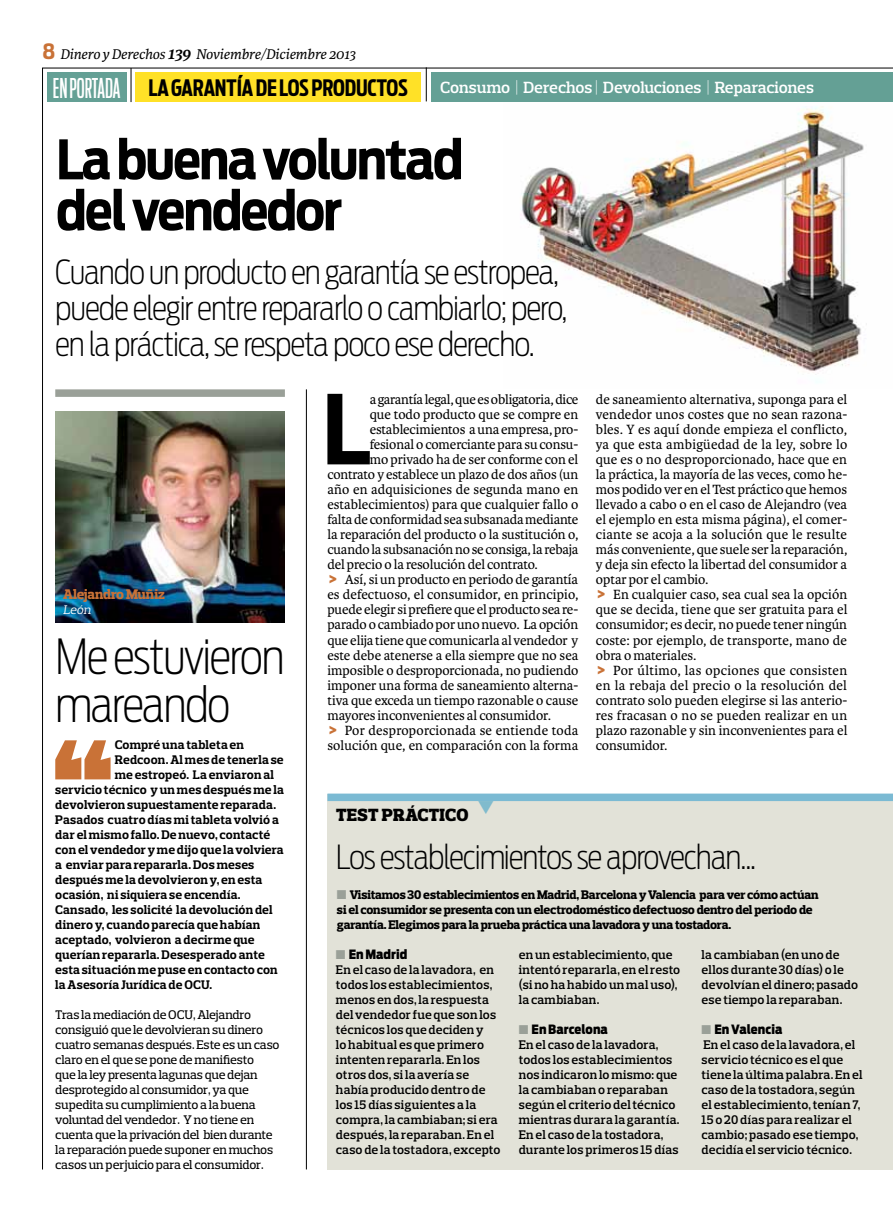
<style>
.page{position:relative;width:893px;height:1212px;background:#fff}
.page>*{position:absolute;margin:0;border:0;box-sizing:border-box;transform-origin:0 0}
.t1{font:700 95.25px "Antenna Cond";color:#000}
.t2{font:700 54px/51px "Antenna Cond";letter-spacing:-.035em;color:#000}
.t3{font:200 48px/48px "Antenna Cond";letter-spacing:-.035em;color:#000}
.t4{font:200 33px/36px "Antenna Cond";letter-spacing:-.035em;color:#000}
.t5{font:27px "Antenna Comp";letter-spacing:-.005em;color:#fff}
.t6{font:700 22.5px "Antenna Extra Cond";letter-spacing:-.005em;color:#000}
.t7{font:900 18px "Prelo Slab";letter-spacing:.02em;color:#000}
.t8{font:600 16.5px "Prelo Slab";letter-spacing:-.005em;color:#fff}
.t9{font:italic 15px "Karmina";letter-spacing:-.005em;color:#000}
.t10{font:14.25px/15px "Karmina";letter-spacing:-.005em;color:#000}
.t11{font:14.25px "Karmina";letter-spacing:.015em;color:#000}
.t12{font:800 14.25px "Prelo Slab";letter-spacing:-.005em;color:#c97237}
.t13{font:600 12.75px/15px "Prelo Slab";letter-spacing:.01em;color:#000}
.t14{font:700 12.75px "Prelo Slab";letter-spacing:.01em;color:#000}
.t15{font:500 12.75px/15px "Prelo Slab";letter-spacing:-.015em;color:#000}
.t16{font:800 12.75px/15px "Prelo Slab";letter-spacing:-.015em;color:#000}
.t17{font:900 12.75px "Antenna Cond";letter-spacing:.005em;color:#000}
.t18{font:italic 12.75px "Prelo Slab";color:#fff}
.s1{font-family:"Antenna Cond";font-weight:700;font-style:normal;font-size:21px;color:#c97237}
.s2{font-weight:700;font-size:18px}
.s3{font-weight:300}
.s4{font-family:"Antenna";font-weight:900;color:#c97237}
.s5{color:#9aa098}
</style>
<div class="page">
<img style="left:520px;top:106px;width:347px;height:276px">
<hr style="left:306px;top:389px;width:1px;height:780px;background:#000">
<div style="left:327px;top:794px;width:566px;height:375px;background:#e2e2d8"></div>
<div style="left:327px;top:793px;width:566px;height:8px;background:#7bbad3"></div>
<svg style="left:55px;top:740px;width:56px;height:39px"></svg>
<img style="left:55px;top:412px;width:230px;height:211px">
<div style="left:55px;top:389px;width:230px;height:8px;background:#9aa098"></div>
<div style="left:135px;top:72px;width:286px;height:30px;background:#ffe127"></div>
<div style="left:432px;top:72px;width:461px;height:30px;background:#64a095"></div>
<div style="left:47px;top:72px;width:80px;height:30px;background:#64a095"></div>
<hr style="left:131px;top:68px;width:1px;height:34px;background:#000">
<hr style="left:426px;top:67px;width:1px;height:34px;background:#000">
<p class="t9" style="left:43px;top:46px;width:315px"><span class="s1">8</span> Dinero y Derechos <span class="s2">139</span> Noviembre/Diciembre 2013</p>
<h3 class="t5" style="left:53px;top:72px;width:69px">EN PORTADA</h3>
<h3 class="t6" style="left:149px;top:75px;width:261px">LA GARANTÍA DE LOS PRODUCTOS</h3>
<p class="t8" style="left:440px;top:78px;width:375px">Consumo <span class="s3">|</span> Derechos <span class="s3">|</span> Devoluciones <span class="s3">|</span> Reparaciones</p>
<h2 class="t2" style="left:56px;top:134px;width:409px">La buena voluntad del vendedor</h2>
<h3 class="t4" style="left:55px;top:254px;width:514px">Cuando un producto en garantía se estropea, puede elegir entre repararlo o cambiarlo; pero, en la práctica, se respeta poco ese derecho.</h3>
<h1 class="t1" style="left:322px;top:373px;width:50px">L</h1>
<p class="t10" style="left:370px;top:392px;width:210px">a garantía legal, que es obligatoria, dice</p>
<p class="t10" style="left:596px;top:392px;width:253px">de saneamiento alternativa, suponga para el vendedor unos costes que no sean razona&shy;bles. Y es aquí donde empieza el conflicto, ya que esta ambigüedad de la ley, sobre lo que es o no desproporcionado, hace que en la práctica, la mayoría de las veces, como he&shy;mos podido ver en el Test práctico que hemos llevado a cabo o en el caso de Alejandro (vea el ejemplo en esta misma página), el comer&shy;ciante se acoja a la solución que le resulte más conveniente, que suele ser la reparación, y deja sin efecto la libertad del consumidor a optar por el cambio.<br><span class="s4">&gt;</span> En cualquier caso, sea cual sea la opción que se decida, tiene que ser gratuita para el consumidor; es decir, no puede tener ningún coste: por ejemplo, de transporte, mano de obra o materiales.<br><span class="s4">&gt;</span> Por último, las opciones que consisten en la rebaja del precio o la resolución del contrato solo pueden elegirse si las anterio&shy;res fracasan o no se pueden realizar en un plazo razonable y sin inconvenientes para el</p>
<p class="t10" style="left:370px;top:407px;width:210px">que todo producto que se compre en</p>
<p class="t10" style="left:370px;top:422px;width:210px">establecimientos a una empresa, pro-</p>
<p class="t10" style="left:370px;top:437px;width:210px">fesional o comerciante para su consu-</p>
<p class="t10" style="left:370px;top:452px;width:210px">mo privado ha de ser conforme con el</p>
<p class="t10" style="left:327px;top:467px;width:252px">contrato y establece un plazo de dos años (un</p>
<p class="t10" style="left:327px;top:482px;width:252px">año en adquisiciones de segunda mano en</p>
<p class="t10" style="left:327px;top:497px;width:252px">establecimientos) para que cualquier fallo o</p>
<p class="t10" style="left:327px;top:512px;width:252px">falta de conformidad sea subsanada mediante</p>
<p class="t10" style="left:327px;top:527px;width:253px">la reparación del producto o la sustitución o,</p>
<p class="t10" style="left:327px;top:542px;width:252px">cuando la subsanación no se consiga, la rebaja</p>
<p class="t10" style="left:327px;top:557px;width:212px">del precio o la resolución del contrato.</p>
<p class="t10" style="left:327px;top:572px;width:252px"><span class="s4">&gt;</span> Así, si un producto en periodo de garantía</p>
<p class="t10" style="left:327px;top:587px;width:252px">es defectuoso, el consumidor, en principio,</p>
<p class="t10" style="left:327px;top:602px;width:252px">puede elegir si prefiere que el producto sea re-</p>
<p class="t10" style="left:327px;top:617px;width:252px">parado o cambiado por uno nuevo. La opción</p>
<p class="t10" style="left:327px;top:632px;width:252px">que elija tiene que comunicarla al vendedor y</p>
<p class="t10" style="left:327px;top:647px;width:252px">este debe atenerse a ella siempre que no sea</p>
<p class="t10" style="left:327px;top:662px;width:253px">imposible o desproporcionada, no pudiendo</p>
<p class="t10" style="left:327px;top:678px;width:252px">imponer una forma de saneamiento alterna-</p>
<p class="t10" style="left:327px;top:693px;width:252px">tiva que exceda un tiempo razonable o cause</p>
<p class="t10" style="left:327px;top:708px;width:225px">mayores inconvenientes al consumidor.</p>
<p class="t11" style="left:327px;top:722px;width:252px"><span class="s4">&gt;</span> Por desproporcionada se entiende toda</p>
<p class="t10" style="left:327px;top:738px;width:252px">solución que, en comparación con la forma</p>
<p class="t12" style="left:63px;top:586px;width:103px">Alejandro Muñiz</p>
<p class="t18" style="left:63px;top:602px;width:29px">León</p>
<h3 class="t3" style="left:55px;top:633px;width:231px">Me estuvieron mareando</h3>
<p class="t14" style="left:115px;top:737px;width:131px">Compré una tableta en</p>
<p class="t10" style="left:596px;top:738px;width:73px">consumidor.</p>
<p class="t14" style="left:115px;top:752px;width:170px">Redcoon. Al mes de tenerla se</p>
<p class="t14" style="left:115px;top:767px;width:161px">me estropeó. La enviaron al</p>
<p class="t14" style="left:55px;top:782px;width:230px">servicio técnico y un mes después me la</p>
<p class="t14" style="left:55px;top:797px;width:222px">devolvieron supuestamente reparada.</p>
<p class="t14" style="left:55px;top:812px;width:225px">Pasados cuatro días mi tableta volvió a</p>
<p class="t14" style="left:55px;top:827px;width:216px">dar el mismo fallo. De nuevo, contacté</p>
<p class="t14" style="left:55px;top:842px;width:230px">con el vendedor y me dijo que la volviera</p>
<p class="t14" style="left:55px;top:857px;width:201px">a enviar para repararla. Dos meses</p>
<p class="t14" style="left:55px;top:872px;width:209px">después me la devolvieron y, en esta</p>
<p class="t14" style="left:55px;top:887px;width:187px">ocasión, ni siquiera se encendía.</p>
<p class="t14" style="left:55px;top:902px;width:219px">Cansado, les solicité la devolución del</p>
<p class="t14" style="left:55px;top:917px;width:207px">dinero y, cuando parecía que habían</p>
<p class="t14" style="left:55px;top:932px;width:201px">aceptado, volvieron a decirme que</p>
<p class="t14" style="left:55px;top:947px;width:211px">querían repararla. Desesperado ante</p>
<p class="t14" style="left:55px;top:962px;width:224px">esta situación me puse en contacto con</p>
<p class="t14" style="left:55px;top:977px;width:158px">la Asesoría Jurídica de OCU.</p>
<p class="t15" style="left:55px;top:1007px;width:226px">Tras la mediación de OCU, Alejandro consiguió que le devolvieran su dinero cuatro semanas después. Este es un caso claro en el que se pone de manifiesto<br>que la ley presenta lagunas que dejan desprotegido al consumidor, ya que supedita su cumplimiento a la buena voluntad del vendedor. Y no tiene en cuenta que la privación del bien durante la reparación puede suponer en muchos casos un perjuicio para el consumidor.</p>
<p class="t7" style="left:336px;top:804px;width:160px">TEST PRÁCTICO <sup>❑</sup></p>
<h3 class="t4" style="left:336px;top:839px;width:422px">Los establecimientos se aprovechan...</h3>
<p class="t16" style="left:337px;top:887px;width:483px"><span class="s5">■</span> Visitamos 30 establecimientos en Madrid, Barcelona y Valencia para ver cómo actúan si el consumidor se presenta con un electrodoméstico defectuoso dentro del periodo de garantía. Elegimos para la prueba práctica una lavadora y una tostadora.</p>
<p class="t13" style="left:702px;top:947px;width:158px">la cambiaban (en uno de ellos durante 30 días) o le devolvían el dinero; pasado ese tiempo la reparaban.</p>
<p class="t17" style="left:702px;top:1022px;width:82px"><span class="s5">■</span> En Valencia</p>
<p class="t13" style="left:702px;top:1037px;width:162px">En el caso de la lavadora, el servicio técnico es el que tiene la última palabra. En el caso de la tostadora, según el establecimiento, tenían 7,<br>15 o 20 días para realizar el cambio; pasado ese tiempo, decidía el servicio técnico.</p>
<p class="t17" style="left:336px;top:947px;width:73px"><span class="s5">■</span> En Madrid</p>
<p class="t13" style="left:336px;top:962px;width:166px">En el caso de la lavadora, en todos los establecimientos, menos en dos, la respuesta del vendedor fue que son los técnicos los que deciden y<br>lo habitual es que primero intenten repararla. En los otros dos, si la avería se había producido dentro de los 15 días siguientes a la compra, la cambiaban; si era después, la reparaban. En el caso de la tostadora, excepto</p>
<p class="t13" style="left:519px;top:947px;width:163px">en un establecimiento, que intentó repararla, en el resto (si no ha habido un mal uso), la cambiaban.</p>
<p class="t17" style="left:519px;top:1022px;width:91px"><span class="s5">■</span> En Barcelona</p>
<p class="t13" style="left:519px;top:1037px;width:162px">En el caso de la lavadora, todos los establecimientos nos indicaron lo mismo: que la cambiaban o reparaban según el criterio del técnico mientras durara la garantía.<br>En el caso de la tostadora, durante los primeros 15 días</p>
</div>
